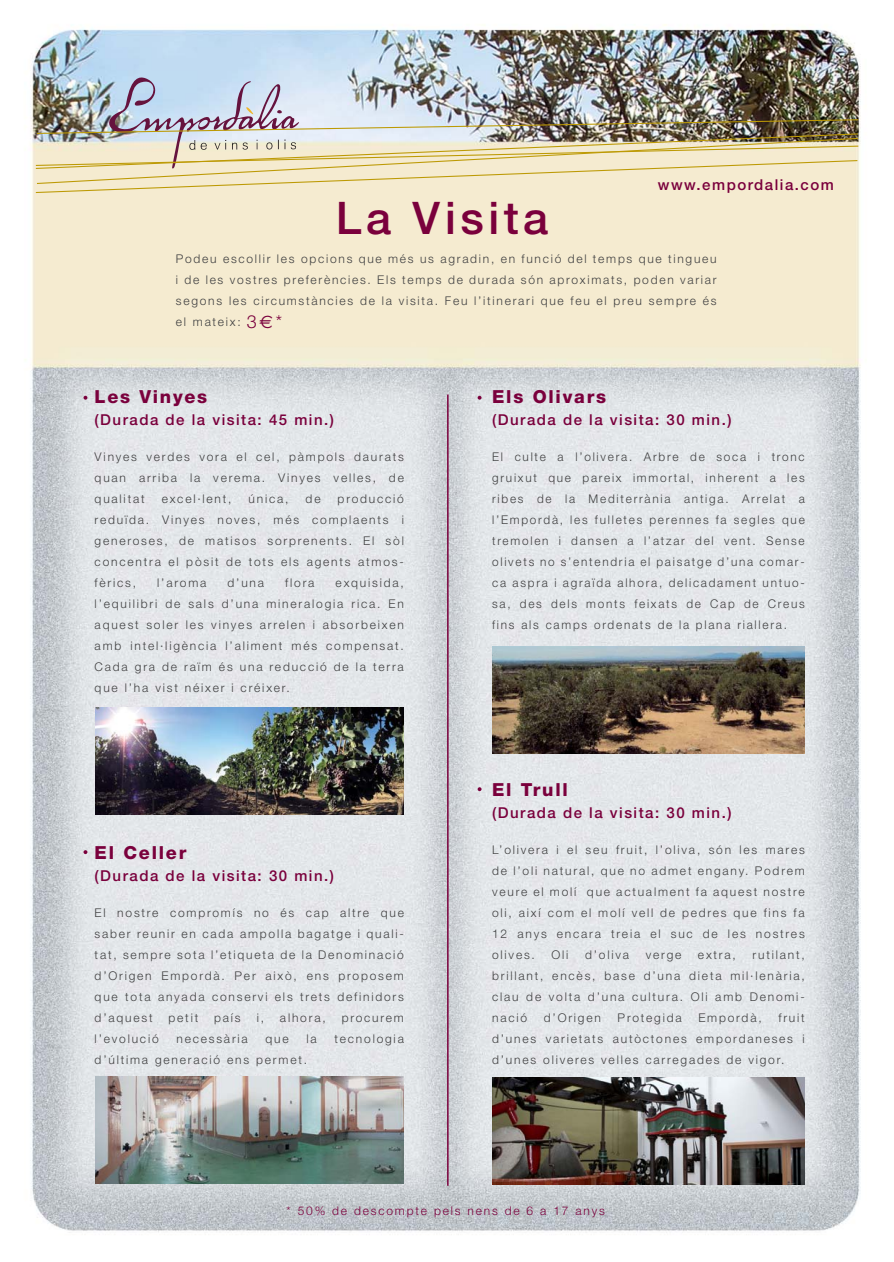
<style>
.page{position:relative;width:894px;height:1262px;background:#fff}
.page>*{position:absolute;margin:0;border:0;box-sizing:border-box;transform-origin:0 0}
.t1{font:500 45px "Helvetica Neue";letter-spacing:.1em;color:#7a003c}
.t2{font:800 18px "Helvetica Neue";letter-spacing:.1em;color:#7a003c}
.t3{font:500 15px "Helvetica Neue";letter-spacing:.1em;color:#7a003c}
.t4{font:300 12px/21px "Helvetica Neue";letter-spacing:.15em;color:#404041;text-align:justify}
.t5{font:300 12px "Helvetica Neue";letter-spacing:.15em;color:#7a003c}
.s1{font-size:18px;color:#7a003c}
.s2{font-family:"Euro Sans";font-weight:400;font-size:18px;color:#7a003c}
</style>
<div class="page">
<img style="left:25px;top:24px;width:836px;height:1211px">
<img style="left:95px;top:707px;width:308px;height:107px">
<img style="left:95px;top:1076px;width:308px;height:107px">
<img style="left:492px;top:646px;width:312px;height:107px">
<img style="left:492px;top:1077px;width:312px;height:107px">
<img style="left:35px;top:76px;width:824px;height:118px">
<hr style="left:447px;top:394px;width:1px;height:791px;background:#7a003c">
<svg style="left:83px;top:396px;width:4px;height:4px"></svg>
<svg style="left:477px;top:396px;width:4px;height:4px"></svg>
<svg style="left:477px;top:787px;width:4px;height:4px"></svg>
<svg style="left:83px;top:850px;width:4px;height:4px"></svg>
<h1 class="t1" style="left:335px;top:201px;width:214px">La Visita</h1>
<p class="t3" style="left:657px;top:179px;width:177px">www.empordalia.com</p>
<p class="t4" style="left:176px;top:250px;width:542px">Podeu escollir les opcions que més us agradin, en funció del temps que tingueu i de les vostres preferències. Els temps de durada són aproximats, poden variar segons les circumstàncies de la visita. Feu l’itinerari que feu el preu sempre és el mateix: <span class="s1">3</span><span class="s2">€</span><span class="s1">*</span></p>
<h2 class="t2" style="left:95px;top:390px;width:114px">Les Vinyes</h2>
<p class="t3" style="left:95px;top:414px;width:241px">(Durada de la visita: 45 min.)</p>
<p class="t4" style="left:95px;top:447px;width:310px">Vinyes verdes vora el cel, pàmpols daurats quan arriba la verema. Vinyes velles, de qualitat</p>
<p class="t4" style="left:95px;top:489px;width:310px;text-indent:243px">producció reduïda. Vinyes noves, més complaents i generoses, de matisos sorprenents. El sòl concentra el pòsit de tots els agents atmos&shy;fèrics,</p>
<p class="t4" style="left:162px;top:489px;width:71px">excel·lent,</p>
<p class="t4" style="left:248px;top:489px;width:41px">única,</p>
<p class="t4" style="left:305px;top:489px;width:16px">de</p>
<p class="t4" style="left:95px;top:573px;width:310px;text-indent:241px">exquisida, l’equilibri de sals d’una mineralogia rica. En aquest soler les vinyes arrelen i absorbeixen amb intel·ligència l’aliment més compensat.<br>Cada gra de raïm és una reducció de la terra que l’ha vist néixer i créixer.</p>
<p class="t4" style="left:157px;top:573px;width:51px">l’aroma</p>
<p class="t4" style="left:227px;top:573px;width:38px">d’una</p>
<p class="t4" style="left:285px;top:573px;width:31px">flora</p>
<h2 class="t2" style="left:95px;top:846px;width:93px">El Celler</h2>
<p class="t3" style="left:95px;top:870px;width:241px">(Durada de la visita: 30 min.)</p>
<p class="t4" style="left:95px;top:903px;width:310px">El nostre compromís no és cap altre que saber reunir en cada ampolla bagatge i quali&shy;tat, sempre sota l’etiqueta de la Denominació d’Origen Empordà. Per això, ens proposem que tota anyada conservi els trets definidors d’aquest</p>
<p class="t4" style="left:168px;top:1008px;width:31px">petit</p>
<p class="t4" style="left:214px;top:1008px;width:28px">país</p>
<p class="t4" style="left:256px;top:1008px;width:9px">i,</p>
<p class="t4" style="left:280px;top:1008px;width:47px">alhora,</p>
<p class="t4" style="left:341px;top:1008px;width:64px">procurem</p>
<p class="t4" style="left:95px;top:1029px;width:65px">l’evolució</p>
<p class="t4" style="left:176px;top:1029px;width:73px">necessària</p>
<p class="t4" style="left:265px;top:1029px;width:25px">que</p>
<p class="t4" style="left:306px;top:1029px;width:12px">la</p>
<p class="t4" style="left:334px;top:1029px;width:71px">tecnologia</p>
<p class="t4" style="left:95px;top:1050px;width:214px">d’última generació ens permet.</p>
<h2 class="t2" style="left:492px;top:390px;width:116px">Els Olivars</h2>
<p class="t3" style="left:492px;top:414px;width:241px">(Durada de la visita: 30 min.)</p>
<p class="t4" style="left:492px;top:447px;width:314px">El culte a l’olivera. Arbre de soca i tronc gruixut que pareix immortal, inherent a les ribes de la Mediterrània antiga. Arrelat a l’Empordà, les fulletes perennes fa segles que tremolen i dansen a l’atzar del vent. Sense olivets no s’entendria el paisatge d’una comar&shy;ca aspra i agraïda alhora, delicadament untuo&shy;sa, des dels monts feixats de Cap de Creus fins als camps ordenats de la plana riallera.</p>
<h2 class="t2" style="left:492px;top:783px;width:77px">El Trull</h2>
<p class="t3" style="left:492px;top:807px;width:241px">(Durada de la visita: 30 min.)</p>
<p class="t4" style="left:492px;top:840px;width:314px">L’olivera i el seu fruit, l’oliva, són les mares de l’oli natural, que no admet engany. Podrem veure el molí que actualment fa aquest nostre oli, així com el molí vell de pedres que fins fa 12 anys encara treia el suc de les nostres olives.</p>
<p class="t4" style="left:551px;top:945px;width:18px">Oli</p>
<p class="t4" style="left:585px;top:945px;width:45px">d’oliva</p>
<p class="t4" style="left:645px;top:945px;width:37px">verge</p>
<p class="t4" style="left:697px;top:945px;width:39px">extra,</p>
<p class="t4" style="left:492px;top:945px;width:314px;text-indent:260px">rutilant, brillant, encès, base d’una dieta mil·lenària, clau de volta d’una cultura. Oli amb Denomi&shy;nació</p>
<p class="t4" style="left:543px;top:1008px;width:59px">d’Origen</p>
<p class="t4" style="left:617px;top:1008px;width:65px">Protegida</p>
<p class="t4" style="left:698px;top:1008px;width:65px">Empordà,</p>
<p class="t4" style="left:492px;top:1008px;width:314px;text-indent:286px">fruit d’unes varietats autòctones empordaneses i d’unes oliveres velles carregades de vigor.</p>
<p class="t5" style="left:286px;top:1206px;width:320px">* 50% de descompte pels nens de 6 a 17 anys</p>
</div>
